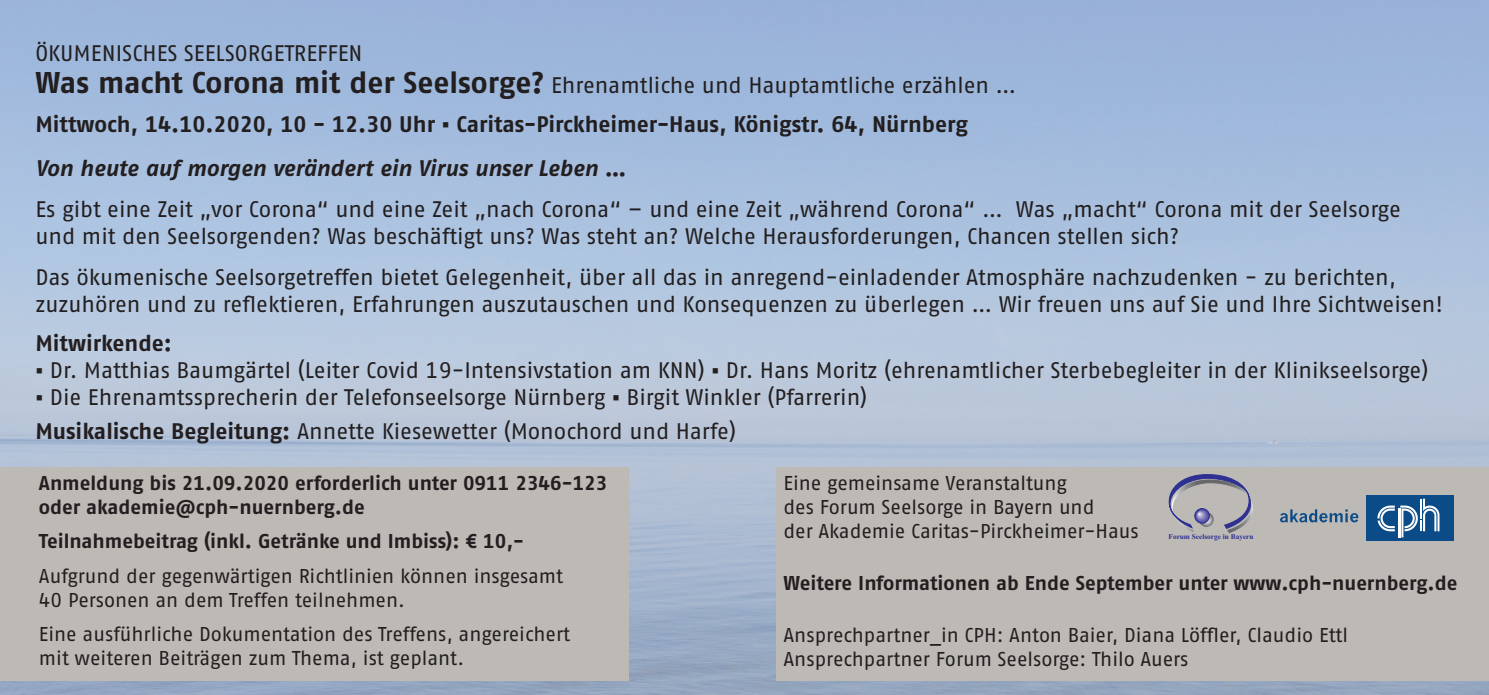
<style>
.page{position:relative;width:1489px;height:695px;background:#fff}
.page>*{position:absolute;margin:0;border:0;box-sizing:border-box;transform-origin:0 0}
.t1{font:22.5px/27px "Fago No";letter-spacing:-.005em;color:#231f20}
.t2{font:22.5px/32.5px "Fago No Regular Tf";color:#231f20}
.t3{font:22.5px "Fago No Bold Tf";color:#231f20}
.t4{font:italic 700 22.5px "Fago No";letter-spacing:-.005em;color:#231f20}
.t5{font:20px/23.8px "Fago No Regular Tf";letter-spacing:-.005em;color:#231f20}
.t6{font:20px/23.8px "Fago No Bold Tf";color:#231f20}
.t7{font:700 20px "Fago No";color:#231f20}
.t8{font:700 9px "Aparajita";color:#2e3092}
.s1{font-family:"Fago No Bold Tf";font-size:30px}
.s2{font-family:"Calibri"}
.s3{font-family:"Fago No Bold Tf"}
</style>
<div class="page">
<div style="left:776px;top:467px;width:712px;height:213px;background:#bdbab6"></div>
<svg style="left:1280px;top:509px;width:78px;height:13px"></svg>
<div style="left:1365px;top:495px;width:88px;height:45px;background:#0b4b88"></div>
<svg style="left:1377px;top:505px;width:17px;height:26px"></svg>
<hr style="left:1398px;top:507px;width:2px;height:30px;background:#fff">
<svg style="left:1400px;top:498px;width:39px;height:39px"></svg>
<svg style="left:1168px;top:474px;width:85px;height:59px"></svg>
<svg style="left:1194px;top:508px;width:15px;height:15px"></svg>
<div style="left:1194px;top:508px;width:15px;height:15px;border:1px solid #2e3092;border-radius:50%"></div>
<div style="left:0;top:467px;width:628px;height:213px;background:#bdbab6"></div>
<p class="t2" style="left:35px;top:36px;width:982px">ÖKUMENISCHES SEELSORGETREFFEN<br><span class="s1">Was macht Corona mit der Seelsorge?</span> Ehrenamtliche und Hauptamtliche erzählen …</p>
<p class="t3" style="left:35px;top:111px;width:933px">Mittwoch, 14.10.2020, 10 - 12.30 Uhr <span class="s2">▪</span> Caritas-Pirckheimer-Haus, Königstr. 64, Nürnberg</p>
<p class="t4" style="left:35px;top:154px;width:592px">Von heute auf morgen verändert ein Virus unser Leben …</p>
<p class="t1" style="left:35px;top:195px;width:1366px">Es gibt eine Zeit „vor Corona“ und eine Zeit „nach Corona“ – und eine Zeit „während Corona“ … Was „macht“ Corona mit der Seelsorge und mit den Seelsorgenden? Was beschäftigt uns? Was steht an? Welche Herausforderungen, Chancen stellen sich?</p>
<p class="t1" style="left:35px;top:263px;width:1408px">Das ökumenische Seelsorgetreffen bietet Gelegenheit, über all das in anregend-einladender Atmosphäre nachzudenken - zu berichten, zuzuhören und zu reflektieren, Erfahrungen auszutauschen und Konsequenzen zu überlegen … Wir freuen uns auf Sie und Ihre Sichtweisen!</p>
<p class="t3" style="left:35px;top:330px;width:138px">Mitwirkende:</p>
<p class="t2" style="left:35px;top:354px;width:1394px"><span class="s2">▪</span> Dr. Matthias Baumgärtel (Leiter Covid 19-Intensivstation am KNN) <span class="s2">▪</span> Dr. Hans Moritz (ehrenamtlicher Sterbebegleiter in der Klinikseelsorge)</p>
<p class="t2" style="left:35px;top:380px;width:833px;line-height:34px"><span class="s2">▪</span> Die Ehrenamtssprecherin der Telefonseelsorge Nürnberg <span class="s2">▪</span> Birgit Winkler (Pfarrerin)<br><span class="s3">Musikalische Begleitung:</span> Annette Kiesewetter (Monochord und Harfe)</p>
<p class="t5" style="left:783px;top:471px;width:357px">Eine gemeinsame Veranstaltung<br>des Forum Seelsorge in Bayern und<br>der Akademie Caritas-Pirckheimer-Haus</p>
<p class="t7" style="left:783px;top:571px;width:675px">Weitere Informationen ab Ende September unter www.cph-nuernberg.de</p>
<p class="t5" style="left:783px;top:623px;width:566px">Ansprechpartner_in CPH: Anton Baier, Diana Löffler, Claudio Ettl<br>Ansprechpartner Forum Seelsorge: Thilo Auers</p>
<p class="t6" style="left:39px;top:471px;width:570px">Anmeldung bis 21.09.2020 erforderlich unter 0911 2346-123 oder akademie@cph-nuernberg.de</p>
<p class="t6" style="left:39px;top:529px;width:486px">Teilnahmebeitrag (inkl. Getränke und Imbiss): ¤ 10,-</p>
<p class="t5" style="left:39px;top:563px;width:525px">Aufgrund der gegenwärtigen Richtlinien können insgesamt<br>40 Personen an dem Treffen teilnehmen.</p>
<p class="t5" style="left:39px;top:622px;width:533px">Eine ausführliche Dokumentation des Treffens, angereichert mit weiteren Beiträgen zum Thema, ist geplant.</p>
<p class="t8" style="left:1168px;top:531px;width:86px">Forum Seelsorge in Bayern</p>
</div>
